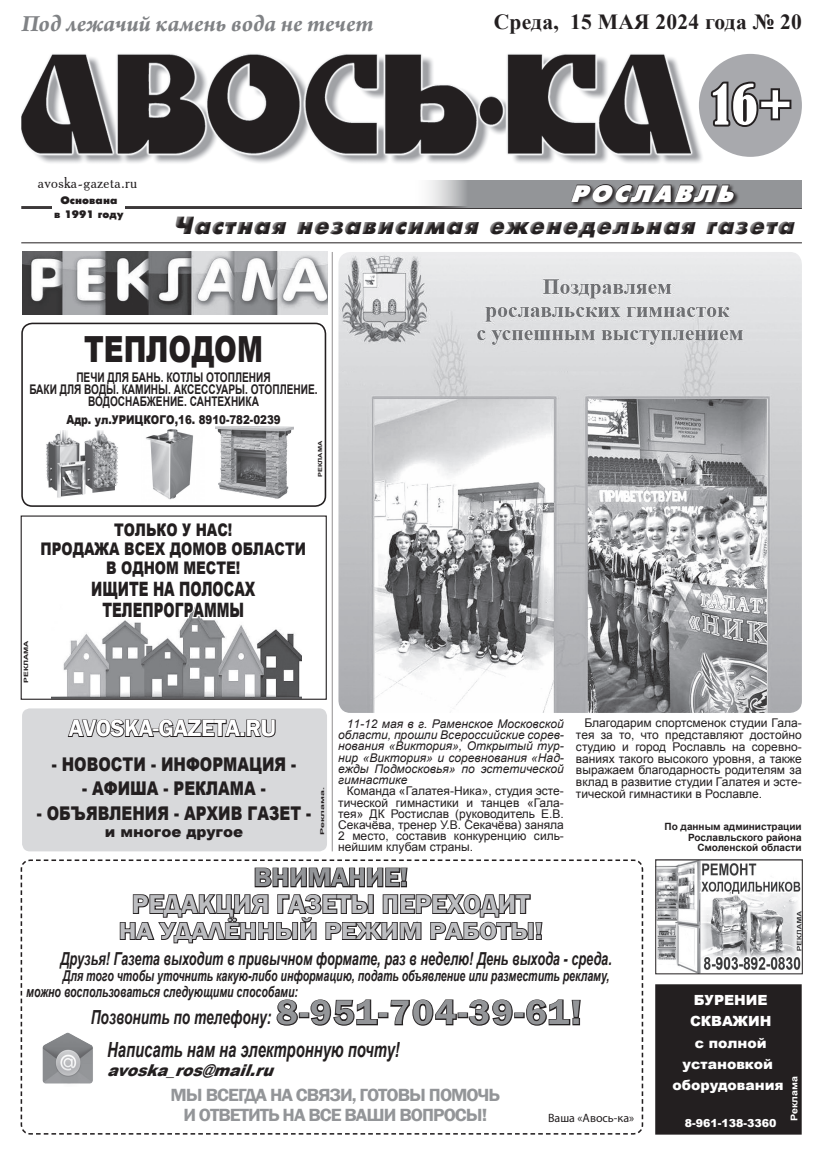
<style>
.page{position:relative;width:823px;height:1163px;background:#fff}
.page>*{position:absolute;margin:0;border:0;box-sizing:border-box;transform-origin:0 0}
.t1{font:condensed 51.8px "Bernard";color:#fff}
.t2{font:900 36px "Arial";color:#231f20;scale:.76 1}
.основной{font:600 26.6px "Franklin Gothic";color:#bcbdc0}
.основной-2{font:600 26.6px "Franklin Gothic";color:#939598}
.t3{font:italic 24.7px "Futuris Extra C Bold";color:#231f20}
.t4{font:italic 700 24.5px "Arno Pro";color:#808285}
.основной-3{font:600 24.1px "Franklin Gothic";color:#bcbdc0;scale:1.14 1}
.основной-4{font:600 24px "Franklin Gothic";letter-spacing:-.02em;color:#fff}
.t5{font:italic 23.5px "Futuris Extra C Bold";color:#fff}
.t6{font:700 21.5px "Times New Roman";letter-spacing:.01em;color:#231f20}
.Основной{font:italic 700 20.9px "Arial";color:#231f20;scale:.71 1}
.основной-5{font:900 19.8px "Arial";color:#231f20;scale:.68 1}
.Основной-2{font:italic 700 19.4px "Arial";color:#231f20;scale:.71 1}
.основной-6{font:900 18.9px "Arial";color:#231f20;scale:.79 1}
.Основной-3{font:600 18.1px "Franklin Gothic";letter-spacing:-.05em;color:#939598;scale:1.05 1}
.Основной-4{font:italic 700 17.9px "Arial";color:#231f20;scale:.71 1}
.основной-7{font:900 17.4px "Arial";color:#231f20;scale:.78 1}
.Основной-5{font:italic 900 16.3px "Arial";color:#231f20;scale:.96 1}
.t7{font:15.7px "Academy";letter-spacing:.02em;color:#231f20}
.основной-8{font:900 15px "Arial";color:#231f20}
.Основной-6{font:italic 700 14.9px "Arial";color:#231f20;scale:.71 1}
.основной-9{font:900 14px/21.3px "Arial";color:#fff;text-align:center}
.t8{font:700 13.3px/12px "Arial";color:#231f20;text-align:center;scale:.76 1}
.t9{font:900 12.1px "Arial";color:#231f20;scale:.84 1}
.Основной-7{font:12.1px "Myriad Pro";color:#231f20}
.Основной-8{font:12px/11.7px "Arial";color:#231f20;text-align:justify}
.Курсив{font:italic 12px/11.2px "Arial";color:#231f20;text-align:justify}
.основной-10{font:900 11px "Arial";color:#fff}
.t10{font:10.8px "Futuris Extra C Bold";letter-spacing:.01em;color:#231f20}
.подпись{font:700 10px "Arial";color:#231f20}
.основной-11{font:700 9.3px "Arial";color:#fff;scale:1.15 1}
.t11{font:700 5.9px "Arial";color:#231f20;scale:1.45 1}
.t12{font:700 5.6px "Arial";color:#231f20;scale:1.32 1}
.основной-12{font:700 5.3px "Arial";color:#231f20;scale:2.03 1}
.s1{font-size:12.5px}
.s2{font-family:"Franklin Gothic";font-weight:600;font-style:normal;font-size:35.2px;color:#939598}
</style>
<div class="page">
<hr style="left:21px;top:242px;width:780px;height:1px;background:#231f20">
<img style="left:21px;top:54px;width:681px;height:109px">
<hr style="left:21px;top:206px;width:780px;height:3px;background:#231f20">
<div style="left:52px;top:196px;width:73px;height:29px;background:#fff"></div>
<svg style="left:411px;top:180px;width:390px;height:27px;background:#a3a4a7"></svg>
<div style="left:569px;top:183px;width:170px;height:24px;background:#231f20;opacity:.85"></div>
<svg style="left:569px;top:183px;width:165px;height:20px;background:#535254"></svg>
<div style="left:698px;top:54px;width:103px;height:103px;background:#a8a9ad;border-radius:50%"></div>
<svg style="left:710px;top:81px;width:82px;height:46px"></svg>
<img style="left:656px;top:861px;width:144px;height:111px">
<img style="left:23px;top:252px;width:304px;height:62px">
<div style="left:22px;top:708px;width:305px;height:143px;background:#d8d9db;border-radius:8px"></div>
<svg style="left:67px;top:719px;width:209px;height:19px"></svg>
<div style="left:21px;top:322px;width:305px;height:185px;border:2px solid #231f20;border-radius:10px"></div>
<img style="left:146px;top:429px;width:47px;height:71px">
<img style="left:46px;top:431px;width:72px;height:67px">
<img style="left:216px;top:427px;width:77px;height:72px">
<img style="left:52px;top:625px;width:249px;height:72px">
<div style="left:21px;top:515px;width:305px;height:184px;border:1px solid #231f20"></div>
<svg style="left:118px;top:607px;width:100px;height:18px"></svg>
<svg style="left:20px;top:859px;width:623px;height:275px"></svg>
<img style="left:41px;top:1029px;width:53px;height:57px">
<div style="left:655px;top:985px;width:145px;height:148px;background:#231f20"></div>
<div style="left:654px;top:984px;width:147px;height:150px;border:2px solid #231f20"></div>
<img style="left:338px;top:252px;width:463px;height:460px">
<hr style="left:331px;top:252px;width:1px;height:599px;background:#231f20">
<p class="t4" style="left:21px;top:9px;width:353px">Под лежачий камень вода не течет</p>
<p class="t6" style="left:493px;top:7px;width:309px">Среда, 15 МАЯ 2024 года № 20</p>
<p class="t1" style="left:711px;top:75px;width:82px">16+</p>
<p class="t7" style="left:38px;top:172px;width:101px">avoska-gazeta.ru</p>
<p class="t10" style="left:60px;top:194px;width:59px">Основана</p>
<p class="t10" style="left:54px;top:208px;width:71px">в 1991 году</p>
<p class="t5" style="left:569px;top:181px;width:173px">РОСЛАВЛЬ</p>
<h3 class="t3" style="left:173px;top:212px;width:627px">Частная независимая еженедельная газета</h3>
<p class="t2" style="left:84px;top:323px;width:236px">ТЕПЛОДОМ</p>
<p class="t8" style="left:76px;top:372px;width:257px">ПЕЧИ ДЛЯ БАНЬ. КОТЛЫ ОТОПЛЕНИЯ</p>
<p class="t8" style="left:29px;top:384px;width:380px">БАКИ ДЛЯ ВОДЫ. КАМИНЫ. АКСЕССУАРЫ. ОТОПЛЕНИЕ.<br>ВОДОСНАБЖЕНИЕ. САНТЕХНИКА</p>
<p class="t9" style="left:66px;top:411px;width:256px"><span class="s1">Адр.</span> ул.УРИЦКОГО,16. 8910-782-0239</p>
<p class="t12" style="left:316px;top:477px;width:29px;rotate:-90deg">РЕКЛАМА</p>
<p class="t11" style="left:22px;top:682px;width:31px;rotate:-90deg">РЕКЛАМА</p>
<p class="основной-7" style="left:114px;top:517px;width:153px">ТОЛЬКО У НАС!</p>
<p class="основной-7" style="left:40px;top:536px;width:342px">ПРОДАЖА ВСЕХ ДОМОВ ОБЛАСТИ</p>
<p class="основной-7" style="left:106px;top:555px;width:174px">В ОДНОМ МЕСТЕ!</p>
<p class="основной-5" style="left:91px;top:574px;width:243px">ИЩИТЕ НА ПОЛОСАХ</p>
<p class="основной-5" style="left:102px;top:595px;width:210px">ТЕЛЕПРОГРАММЫ</p>
<p class="основной-4" style="left:69px;top:713px;width:209px">AVOSKA-GAZETA.RU</p>
<p class="основной-6" style="left:52px;top:750px;width:311px">- НОВОСТИ - ИНФОРМАЦИЯ -</p>
<p class="основной-6" style="left:82px;top:774px;width:234px">- АФИША - РЕКЛАМА -</p>
<p class="основной-6" style="left:37px;top:799px;width:348px">- ОБЪЯВЛЕНИЯ - АРХИВ ГАЗЕТ -</p>
<p class="основной-8" style="left:105px;top:820px;width:140px">и многое другое</p>
<p class="основной-12" style="left:319px;top:835px;width:25px;rotate:-90deg">Реклама.</p>
<p class="Курсив" style="left:338px;top:718px;width:227px;text-indent:9px">11-12 мая в г. Раменское Московской области, прошли Всероссийские сорев&shy;нования «Виктория», Открытый тур&shy;нир «Виктория» и соревнования «Над&shy;ежды Подмосковья» по эстетической гимнастике</p>
<p class="Основной-8" style="left:338px;top:785px;width:227px;line-height:11.2px;text-indent:9px">Команда «Галатея-Ника», студия эсте&shy;тической гимнастики и танцев «Гала&shy;тея» ДК Ростислав (руководитель Е.В.<br>Секачёва, тренер У.В. Секачёва) заняла 2 место, составив конкуренцию силь&shy;нейшим клубам страны.</p>
<p class="Основной-8" style="left:575px;top:717px;width:227px;text-indent:9px">Благодарим спортсменок студии Гала&shy;тея за то, что представляют достойно студию и город Рославль на соревно&shy;ваниях такого высокого уровня, а также выражаем благодарность родителям за вклад в развитие студии Галатея и эсте&shy;тической гимнастики в Рославле.</p>
<p class="подпись" style="left:664px;top:819px;width:139px">По данным администрации</p>
<p class="подпись" style="left:687px;top:830px;width:115px">Рославльского района</p>
<p class="подпись" style="left:697px;top:841px;width:106px">Смоленской области</p>
<p class="основной-2" style="left:253px;top:860px;width:156px">ВНИМАНИЕ!</p>
<p class="основной" style="left:132px;top:887px;width:399px">РЕДАКЦИЯ ГАЗЕТЫ ПЕРЕХОДИТ</p>
<p class="основной-3" style="left:119px;top:916px;width:373px">НА УДАЛЁННЫЙ РЕЖИМ РАБОТЫ!</p>
<p class="Основной-4" style="left:60px;top:946px;width:777px">Друзья! Газета выходит в привычном формате, раз в неделю! День выхода - среда.</p>
<p class="Основной-6" style="left:63px;top:965px;width:771px">Для того чтобы уточнить какую-либо информацию, подать объявление или разместить рекламу,</p>
<p class="Основной-6" style="left:26px;top:981px;width:384px">можно воспользоваться следующими способами:</p>
<p class="Основной-2" style="left:91px;top:1004px;width:692px">Позвонить по телефону: <span class="s2">8-951-704-39-61!</span></p>
<p class="Основной" style="left:107px;top:1035px;width:413px">Написать нам на электронную почту!</p>
<p class="Основной-5" style="left:107px;top:1058px;width:182px">avoska_ros@mail.ru</p>
<p class="Основной-3" style="left:170px;top:1083px;width:315px">МЫ ВСЕГДА НА СВЯЗИ, ГОТОВЫ ПОМОЧЬ</p>
<p class="Основной-3" style="left:183px;top:1103px;width:291px">И ОТВЕТИТЬ НА ВСЕ ВАШИ ВОПРОСЫ!</p>
<p class="Основной-7" style="left:547px;top:1109px;width:88px">Ваша «Авось-ка»</p>
<p class="основной-9" style="left:693px;top:988px;width:75px">БУРЕНИЕ</p>
<p class="основной-9" style="left:689px;top:1010px;width:83px">СКВАЖИН</p>
<p class="основной-9" style="left:672px;top:1031px;width:113px">с полной установкой оборудования</p>
<p class="основной-10" style="left:684px;top:1115px;width:93px">8-961-138-3360</p>
<p class="основной-11" style="left:787px;top:1121px;width:41px;rotate:-90deg">Реклама</p>
</div>
